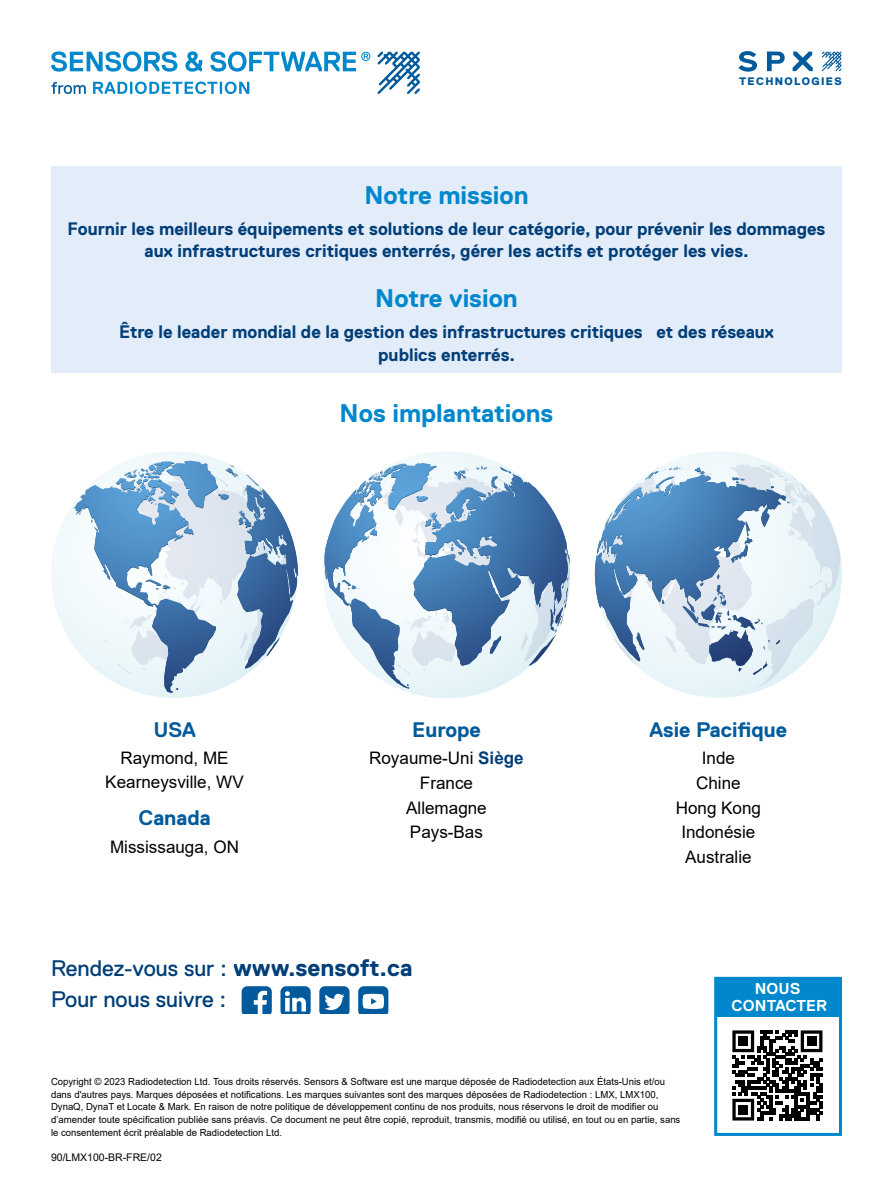
<style>
.page{position:relative;width:893px;height:1187px;background:#fff}
.page>*{position:absolute;margin:0;border:0;box-sizing:border-box;transform-origin:0 0}
.t1{font:700 25.5px "Replica Std";color:#0087cc}
.t2{font:22.5px/31.2px "Replica Std";color:#003e78}
.t3{font:700 21px "Replica Std";color:#005a9b}
.t4{font:700 18px/22.5px "Replica Std";color:#003e78;text-align:center}
.t5{font:17.25px/24.8px "Arial";color:#000;text-align:center}
.t6{font:700 15.75px/16.5px "Replica Std";letter-spacing:.01em;color:#fff;text-align:center}
.t7{font:800 10.8px "Replica Std";letter-spacing:.13em;color:#005a9b}
.t8{font:10.5px "Arial";color:#000}
.t9{font:9.75px/12.8px "Arial";color:#000}
.s1{font-weight:700;color:#003e78}
.s2{font-weight:700;font-size:24px}
</style>
<div class="page">
<div style="left:51px;top:166px;width:791px;height:206px;background:#e3ecf9"></div>
<svg style="left:242px;top:986px;width:30px;height:26px"></svg>
<svg style="left:319px;top:986px;width:31px;height:26px"></svg>
<svg style="left:280px;top:986px;width:31px;height:26px"></svg>
<svg style="left:358px;top:986px;width:30px;height:26px"></svg>
<svg style="left:51px;top:451px;width:168px;height:246px"></svg>
<svg style="left:74px;top:460px;width:225px;height:233px"></svg>
<svg style="left:323px;top:566px;width:172px;height:132px"></svg>
<svg style="left:324px;top:474px;width:194px;height:214px"></svg>
<svg style="left:374px;top:463px;width:196px;height:212px"></svg>
<svg style="left:648px;top:554px;width:194px;height:143px"></svg>
<svg style="left:595px;top:464px;width:245px;height:211px"></svg>
<div style="left:716px;top:976px;width:124px;height:40px;background:#0087cc"></div>
<svg style="left:732px;top:1030px;width:90px;height:90px"></svg>
<div style="left:739px;top:1036px;width:9px;height:9px;background:#000"></div>
<div style="left:807px;top:1036px;width:9px;height:9px;background:#000"></div>
<div style="left:739px;top:1104px;width:9px;height:10px;background:#000"></div>
<div style="left:714px;top:976px;width:128px;height:159px;border:3px solid #0087cc"></div>
<svg style="left:738px;top:51px;width:19px;height:21px"></svg>
<svg style="left:767px;top:52px;width:18px;height:19px"></svg>
<svg style="left:793px;top:52px;width:20px;height:19px"></svg>
<svg style="left:822px;top:52px;width:19px;height:19px"></svg>
<svg style="left:51px;top:82px;width:35px;height:12px"></svg>
<svg style="left:93px;top:82px;width:156px;height:12px"></svg>
<svg style="left:378px;top:52px;width:42px;height:42px"></svg>
<svg style="left:51px;top:51px;width:126px;height:21px"></svg>
<svg style="left:185px;top:51px;width:17px;height:21px"></svg>
<svg style="left:210px;top:51px;width:160px;height:21px"></svg>
<p class="t7" style="left:739px;top:76px;width:104px">TECHNOLOGIES</p>
<h1 class="t1" style="left:364px;top:181px;width:165px">Notre mission</h1>
<h3 class="t4" style="left:68px;top:217px;width:759px">Fournir les meilleurs équipements et solutions de leur catégorie, pour prévenir les dommages aux infrastructures critiques enterrés, gérer les actifs et protéger les vies.</h3>
<h1 class="t1" style="left:375px;top:284px;width:144px">Notre vision</h1>
<h3 class="t4" style="left:119px;top:320px;width:656px">Être le leader mondial de la gestion des infrastructures critiques et des réseaux publics enterrés.</h3>
<h1 class="t1" style="left:340px;top:399px;width:215px">Nos implantations</h1>
<h3 class="t3" style="left:153px;top:718px;width:44px">USA</h3>
<h3 class="t5" style="left:105px;top:746px;width:140px;line-height:23.4px">Raymond, ME<br>Kearneysville, WV</h3>
<h3 class="t3" style="left:138px;top:806px;width:74px">Canada</h3>
<h3 class="t5" style="left:110px;top:834px;width:130px">Mississauga, ON</h3>
<h3 class="t3" style="left:412px;top:718px;width:70px">Europe</h3>
<h3 class="t5" style="left:369px;top:745px;width:156px">Royaume-Uni <span class="s1">Siège<br></span>France<br>Allemagne<br>Pays-Bas</h3>
<h2 class="t2" style="left:51px;top:952px;width:363px">Rendez-vous sur : <span class="s2">www.sensoft.ca<br></span>Pour nous suivre :</h2>
<h3 class="t3" style="left:650px;top:718px;width:139px">Asie Pacifique</h3>
<h3 class="t5" style="left:676px;top:745px;width:87px">Inde<br>Chine<br>Hong Kong<br>Indonésie<br>Australie</h3>
<h3 class="t6" style="left:732px;top:980px;width:97px">NOUS<br>CONTACTER</h3>
<p class="t9" style="left:51px;top:1074px;width:631px">Copyright © 2023 Radiodetection Ltd. Tous droits réservés. Sensors &amp; Software est une marque déposée de Radiodetection aux États-Unis et/ou dans d'autres pays. Marques déposées et notifications. Les marques suivantes sont des marques déposées de Radiodetection : LMX, LMX100, DynaQ, DynaT et Locate &amp; Mark. En raison de notre politique de développement continu de nos produits, nous réservons le droit de modifier ou d’amender toute spécification publiée sans préavis. Ce document ne peut être copié, reproduit, transmis, modifié ou utilisé, en tout ou en partie, sans le consentement écrit préalable de Radiodetection Ltd.</p>
<p class="t8" style="left:51px;top:1149px;width:112px">90/LMX100-BR-FRE/02</p>
</div>
